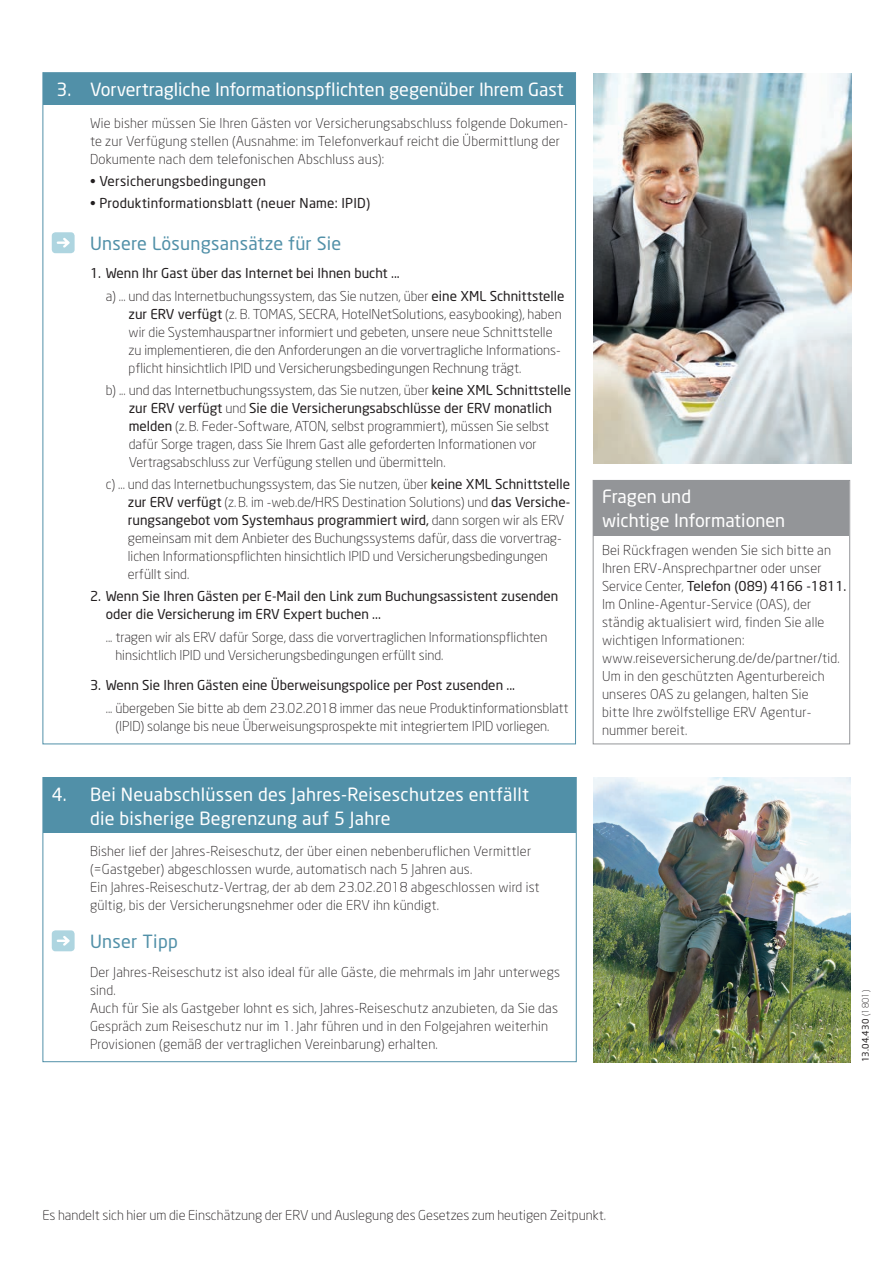
<style>
.page{position:relative;width:893px;height:1263px;background:#fff}
.page>*{position:absolute;margin:0;border:0;box-sizing:border-box;transform-origin:0 0}
.t1{font:18px/24px "Neo Sans";color:#fff}
.t2{font:18px "Neo Sans";letter-spacing:.015em;color:#5190a8}
.t3{font:300 13.5px/18px "Neo Sans";color:#231f20}
.t4{font:13.5px/22.2px "Neo Sans";color:#231f20}
.t5{font:9px "Neo Sans";letter-spacing:.02em;color:#231f20}
.s1{font-weight:300}
.s2{font-weight:400}
</style>
<div class="page">
<div style="left:43px;top:73px;width:532px;height:31px;background:#5190a8"></div>
<div style="left:52px;top:232px;width:23px;height:21px;background:#aed5e0;border-radius:4px"></div>
<svg style="left:57px;top:238px;width:13px;height:10px"></svg>
<img style="left:593px;top:778px;width:257px;height:284px">
<div style="left:593px;top:481px;width:256px;height:55px;background:#939598"></div>
<div style="left:593px;top:480px;width:257px;height:264px;border:1px solid #939598"></div>
<img style="left:594px;top:73px;width:257px;height:390px">
<div style="left:43px;top:778px;width:533px;height:55px;background:#5190a8"></div>
<div style="left:52px;top:930px;width:23px;height:21px;background:#aed5e0;border-radius:4px"></div>
<svg style="left:57px;top:936px;width:13px;height:10px"></svg>
<div style="left:43px;top:777px;width:534px;height:285px;border:1px solid #5190a8"></div>
<h1 class="t1" style="left:56px;top:77px;width:509px">3. Vorvertragliche Informationspflichten gegenüber Ihrem Gast</h1>
<p class="t3" style="left:90px;top:113px;width:480px">Wie bisher müssen Sie Ihren Gästen vor Versicherungsabschluss folgende Dokumen&shy;te zur Verfügung stellen (Ausnahme: im Telefonverkauf reicht die Übermittlung der<br>Dokumente nach dem telefonischen Abschluss aus):</p>
<p class="t4" style="left:90px;top:169px;width:177px">• Versicherungsbedingungen</p>
<p class="t4" style="left:90px;top:192px;width:282px">• Produktinformationsblatt (neuer Name: IPID)</p>
<h1 class="t2" style="left:90px;top:233px;width:253px">Unsere Lösungsansätze für Sie</h1>
<p class="t4" style="left:106px;top:262px;width:460px;text-indent:-16px">1. Wenn Ihr Gast über das Internet bei Ihnen bucht ...<br><span class="s1">a) ... und das Internetbuchungssystem, das Sie nutzen, über</span> eine XML Schnittstelle</p>
<p class="t3" style="left:129px;top:305px;width:435px"><span class="s2">zur ERV verfügt</span> (z. B. TOMAS, SECRA, HotelNetSolutions, easybooking), haben wir die Systemhauspartner informiert und gebeten, unsere neue Schnittstelle zu implementieren, die den Anforderungen an die vorvertragliche Informations&shy;pflicht hinsichtlich IPID und Versicherungsbedingungen Rechnung trägt.</p>
<p class="t3" style="left:129px;top:381px;width:444px;text-indent:-23px">b) ... und das Internetbuchungssystem, das Sie nutzen, über <span class="s2">keine XML Schnittstelle zur ERV verfügt</span> und <span class="s2">Sie die Versicherungsabschlüsse der ERV monatlich melden</span> (z.B. Feder-Software, ATON, selbst programmiert), müssen Sie selbst dafür Sorge tragen, dass Sie Ihrem Gast alle geforderten Informationen vor Vertragsabschluss zur Verfügung stellen und übermitteln.</p>
<p class="t3" style="left:128px;top:475px;width:444px;text-indent:-22px">c) ... und das Internetbuchungssystem, das Sie nutzen, über <span class="s2">keine XML Schnittstelle zur ERV verfügt</span> (z.B. im -web.de/HRS Destination Solutions) und <span class="s2">das Versiche&shy;rungsangebot vom Systemhaus programmiert wird,</span> dann sorgen wir als ERV gemeinsam mit dem Anbieter des Buchungssystems dafür, dass die vorvertrag&shy;lichen Informationspflichten hinsichtlich IPID und Versicherungsbedingungen erfüllt sind.</p>
<p class="t4" style="left:106px;top:587px;width:454px;line-height:18px;text-indent:-16px">2. Wenn Sie Ihren Gästen per E-Mail den Link zum Buchungsassistent zusenden oder die Versicherung im ERV Expert buchen ...</p>
<p class="t3" style="left:115px;top:628px;width:433px;text-indent:-10px">... tragen wir als ERV dafür Sorge, dass die vorvertraglichen Informationspflichten hinsichtlich IPID und Versicherungsbedingungen erfüllt sind.</p>
<p class="t4" style="left:90px;top:674px;width:427px">3. Wenn Sie Ihren Gästen eine Überweisungspolice per Post zusenden ...</p>
<p class="t3" style="left:115px;top:699px;width:455px;text-indent:-10px">... übergeben Sie bitte ab dem 23.02.2018 immer das neue Produktinformationsblatt (IPID) solange bis neue Überweisungsprospekte mit integriertem IPID vorliegen.</p>
<h1 class="t1" style="left:90px;top:782px;width:440px;text-indent:-38px">4. Bei Neuabschlüssen des Jahres-Reiseschutzes entfällt die bisherige Begrenzung auf 5 Jahre</h1>
<p class="t3" style="left:90px;top:842px;width:451px">Bisher lief der Jahres-Reiseschutz, der über einen nebenberuflichen Vermittler (=Gastgeber) abgeschlossen wurde, automatisch nach 5 Jahren aus.<br>Ein Jahres-Reiseschutz-Vertrag, der ab dem 23.02.2018 abgeschlossen wird ist gültig, bis der Versicherungsnehmer oder die ERV ihn kündigt.</p>
<h1 class="t2" style="left:90px;top:931px;width:89px">Unser Tipp</h1>
<p class="t3" style="left:90px;top:962px;width:471px">Der Jahres-Reiseschutz ist also ideal für alle Gäste, die mehrmals im Jahr unterwegs sind.<br>Auch für Sie als Gastgeber lohnt es sich, Jahres-Reiseschutz anzubieten, da Sie das Gespräch zum Reiseschutz nur im 1. Jahr führen und in den Folgejahren weiterhin Provisionen (gemäß der vertraglichen Vereinbarung) erhalten.</p>
<h1 class="t1" style="left:602px;top:484px;width:185px">Fragen und<br>wichtige Informationen</h1>
<p class="t3" style="left:602px;top:541px;width:246px">Bei Rückfragen wenden Sie sich bitte an Ihren ERV-Ansprechpartner oder unser Service Center, <span class="s2">Telefon (089) 4166 -1811.<br></span>Im Online-Agentur-Service (OAS), der ständig aktualisiert wird, finden Sie alle wichtigen Informationen: www.reiseversicherung.de/de/partner/tid.<br>Um in den geschützten Agenturbereich unseres OAS zu gelangen, halten Sie<br>bitte Ihre zwölfstellige ERV Agentur&shy;nummer bereit.</p>
<p class="t5" style="left:860px;top:1062px;width:74px;rotate:-90deg">13.04.430 <span class="s1">(1801)</span></p>
<p class="t3" style="left:42px;top:1206px;width:565px">Es handelt sich hier um die Einschätzung der ERV und Auslegung des Gesetzes zum heutigen Zeitpunkt.</p>
</div>
